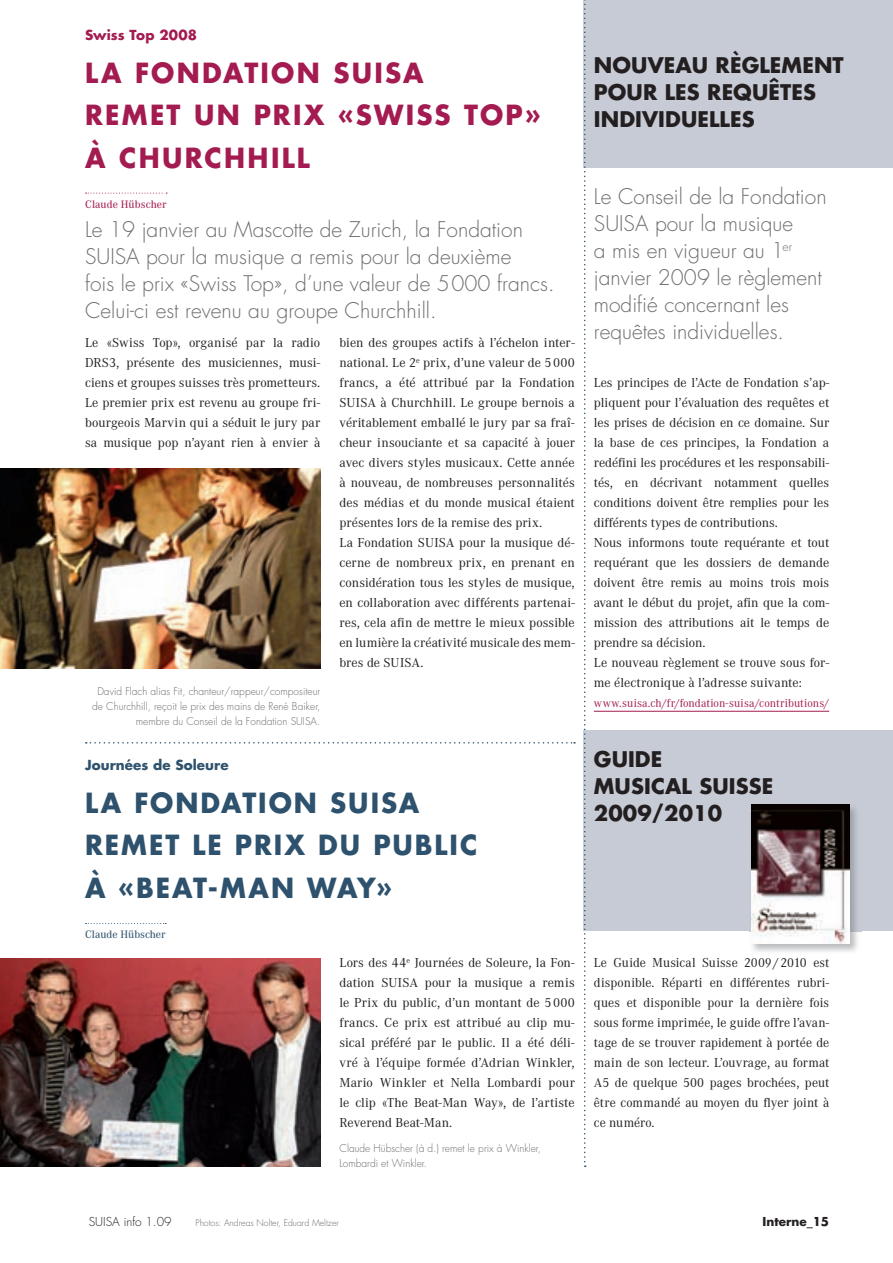
<style>
.page{position:relative;width:893px;height:1263px;background:#fff}
.page>*{position:absolute;margin:0;border:0;box-sizing:border-box;transform-origin:0 0}
.t1{font:700 27px/42.5px "Futura";letter-spacing:.075em;color:#2e526d}
.t2{font:700 27px/42.6px "Futura";letter-spacing:.09em;color:#a31b50}
.t3{font:300 21px/27px "Futura";color:#6c6d70}
.t4{font:700 21px/27px "Futura";letter-spacing:.005em;color:#231f20}
.t5{font:13.5px/20px "Corporate A";color:#231f20;text-align:justify}
.t6{font:700 13.5px "Futura";letter-spacing:.005em;color:#2e526d}
.t7{font:700 13.5px "Futura";letter-spacing:.005em;color:#a31b50}
.t8{font:12px "Corporate A";letter-spacing:.01em;color:#a31b50}
.t9{font:300 12px "Futura";color:#231f20}
.t10{font:700 12px "Futura";color:#231f20}
.t11{font:500 11.25px "Corporate A";letter-spacing:.005em;color:#a31b50}
.t12{font:500 11.25px "Corporate A";color:#2e526d}
.t13{font:300 10.5px/15px "Futura";color:#6c6d70;text-align:right}
.t14{font:300 9px "Futura";color:#6c6d70}
</style>
<div class="page">
<div style="left:584px;top:730px;width:309px;height:201px;background:#c7cbd5"></div>
<div style="left:584px;top:0;width:309px;height:168px;background:#c7cbd5"></div>
<svg style="left:85px;top:193px;width:82px;height:1px"></svg>
<img style="left:0;top:468px;width:320px;height:200px">
<hr style="left:594px;top:711px;width:235px;height:1px;background:#a31b50">
<img style="left:0;top:958px;width:320px;height:209px">
<img style="left:749px;top:804px;width:112px;height:148px">
<img style="left:751px;top:805px;width:99px;height:139px">
<svg style="left:584px;top:0;width:2px;height:1167px"></svg>
<svg style="left:86px;top:742px;width:489px;height:1px"></svg>
<svg style="left:85px;top:923px;width:81px;height:1px"></svg>
<p class="t7" style="left:85px;top:29px;width:114px">Swiss Top 2008</p>
<h1 class="t2" style="left:85px;top:54px;width:457px">LA FONDATION SUISA<br>REMET UN PRIX «SWISS TOP»<br>À CHURCHHILL</h1>
<p class="t11" style="left:85px;top:200px;width:83px">Claude Hübscher</p>
<h2 class="t3" style="left:85px;top:218px;width:471px">Le 19 janvier au Mascotte de Zurich, la Fondation SUISA pour la musique a remis pour la deuxième<br>fois le prix «Swiss Top», d’une valeur de 5000 francs.<br>Celui-ci est revenu au groupe Churchhill.</h2>
<p class="t5" style="left:85px;top:334px;width:237px">Le «Swiss Top», organisé par la radio DRS3, présente des musiciennes, musi&shy;ciens et groupes suisses très prometteurs.<br>Le premier prix est revenu au groupe fri&shy;bourgeois Marvin qui a séduit le jury par sa musique pop n’ayant rien à envier à</p>
<p class="t13" style="left:92px;top:685px;width:230px">David Flach alias Fit, chanteur/rappeur/compositeur de Churchhill, reçoit le prix des mains de René Baiker, membre du Conseil de la Fondation SUISA.</p>
<p class="t5" style="left:339px;top:334px;width:237px;text-align:left">bien des groupes actifs à l’échelon inter&shy;national. Le 2<sup>e</sup> prix, d’une valeur de 5 000 francs, a été attribué par la Fondation SUISA à Churchhill. Le groupe bernois a véritablement emballé le jury par sa fraî&shy;cheur insouciante et sa capacité à jouer avec divers styles musicaux. Cette année à nouveau, de nombreuses personnalités des médias et du monde musical étaient présentes lors de la remise des prix.<br>La Fondation SUISA pour la musique dé&shy;cerne de nombreux prix, en prenant en considération tous les styles de musique, en collaboration avec différents partenai&shy;res, cela afin de mettre le mieux possible en lumière la créativité musicale des mem&shy;bres de SUISA.</p>
<p class="t6" style="left:85px;top:759px;width:145px">Journées de Soleure</p>
<h1 class="t1" style="left:85px;top:784px;width:394px">LA FONDATION SUISA<br>REMET LE PRIX DU PUBLIC<br>À «BEAT-MAN WAY»</h1>
<p class="t12" style="left:85px;top:930px;width:82px">Claude Hübscher</p>
<p class="t5" style="left:339px;top:954px;width:237px">Lors des 44<sup>e</sup> Journées de Soleure, la Fon&shy;dation SUISA pour la musique a remis le Prix du public, d’un montant de 5 000 francs. Ce prix est attribué au clip mu&shy;sical préféré par le public. Il a été déli&shy;vré à l’équipe formée d’Adrian Winkler, Mario Winkler et Nella Lombardi pour le clip «The Beat-Man Way», de l’artiste Reverend Beat-Man.</p>
<p class="t13" style="left:339px;top:1141px;width:203px;text-align:left">Claude Hübscher (à d.) remet le prix à Winkler,<br>Lombardi et Winkler.</p>
<h2 class="t4" style="left:594px;top:54px;width:251px">NOUVEAU RÈGLEMENT<br>POUR LES REQUÊTES<br>INDIVIDUELLES</h2>
<h2 class="t3" style="left:594px;top:184px;width:234px">Le Conseil de la Fondation<br>SUISA pour la musique<br>a mis en vigueur au 1<sup>er </sup>janvier 2009 le règlement modifié concernant les requêtes individuelles.</h2>
<p class="t5" style="left:594px;top:374px;width:237px;text-align:left">Les principes de l’Acte de Fondation s’ap&shy;pliquent pour l’évaluation des requêtes et les prises de décision en ce domaine. Sur la base de ces principes, la Fondation a redéfini les procédures et les responsabili&shy;tés, en décrivant notamment quelles conditions doivent être remplies pour les différents types de contributions.<br>Nous informons toute requérante et tout requérant que les dossiers de demande doivent être remis au moins trois mois avant le début du projet, afin que la com&shy;mission des attributions ait le temps de prendre sa décision.<br>Le nouveau règlement se trouve sous for&shy;me électronique à l’adresse suivante:</p>
<p class="t8" style="left:594px;top:699px;width:237px">www.suisa.ch/fr/fondation-suisa/contributions/</p>
<h2 class="t4" style="left:594px;top:747px;width:181px">GUIDE<br>MUSICAL SUISSE<br>2009/2010</h2>
<p class="t5" style="left:594px;top:954px;width:237px">Le Guide Musical Suisse 2009 / 2010 est disponible. Réparti en différentes rubri&shy;ques et disponible pour la dernière fois sous forme imprimée, le guide offre l’avan&shy;tage de se trouver rapidement à portée de main de son lecteur. L’ouvrage, au format A5 de quelque 500 pages brochées, peut être commandé au moyen du flyer joint à ce numéro.</p>
<p class="t9" style="left:89px;top:1216px;width:84px">SUISA info 1.09</p>
<p class="t14" style="left:196px;top:1218px;width:145px">Photos: Andreas Nolter, Eduard Meltzer</p>
<p class="t10" style="left:762px;top:1216px;width:68px">Interne_15</p>
</div>
